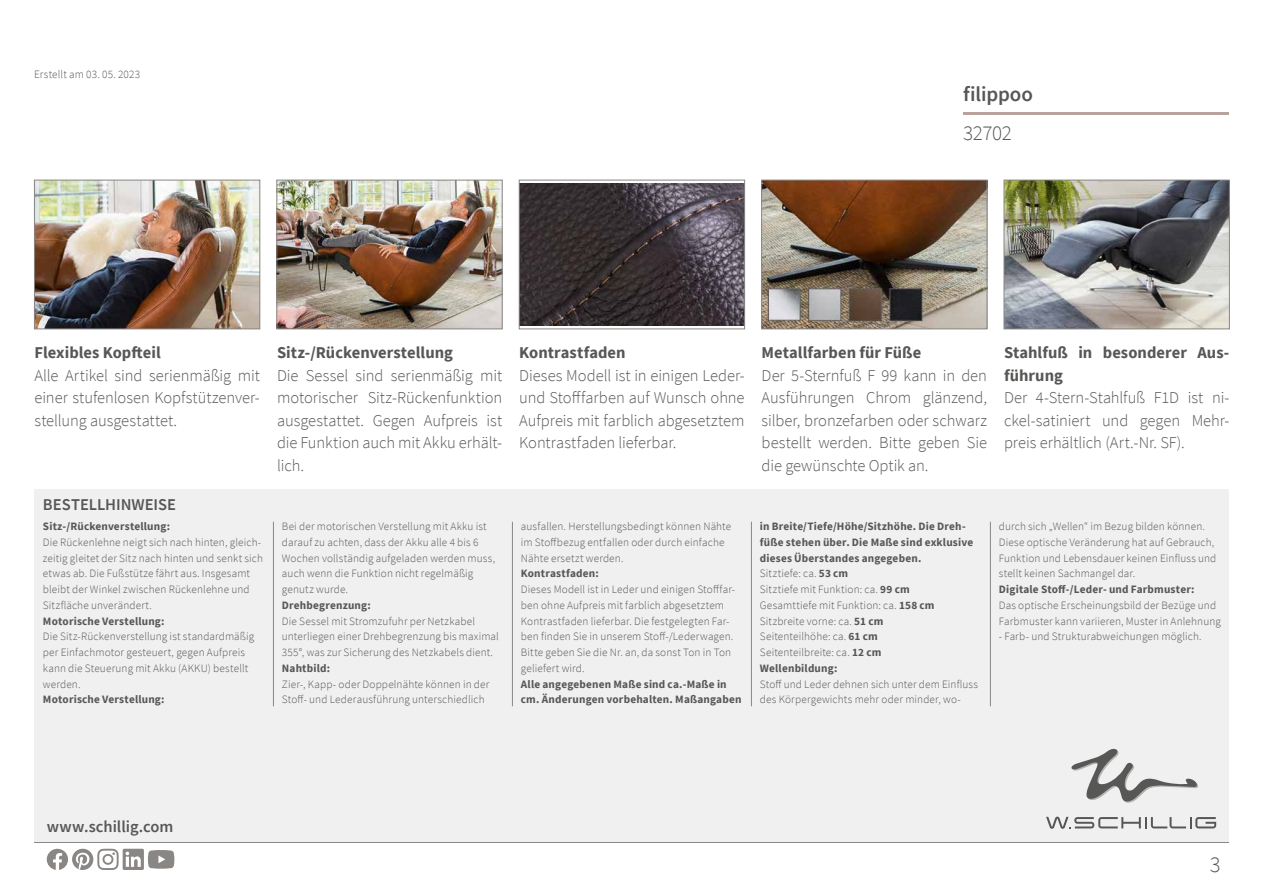
<style>
.page{position:relative;width:1263px;height:893px;background:#fff}
.page>*{position:absolute;margin:0;border:0;box-sizing:border-box;transform-origin:0 0}
.t1{font:300 22.5px "Source Sans Pro";color:#575756}
.t2{font:600 21px "Source Sans Pro";letter-spacing:-.005em;color:#575756}
.t3{font:300 21px "Source Sans Pro";letter-spacing:-.015em;color:#575756}
.t4{font:300 16.5px/22.5px "Source Sans Pro";letter-spacing:-.005em;color:#575756;text-align:justify}
.t5{font:700 16.5px/22.5px "Source Sans Pro";letter-spacing:.005em;color:#575756}
.t6{font:600 16.5px "Source Sans Pro";color:#575756}
.t7{font:300 11.25px/15.8px "Source Sans Pro";letter-spacing:.01em;color:#575756}
.t8{font:700 11.25px/15.8px "Source Sans Pro";letter-spacing:.015em;color:#575756}
.s1{font-weight:300}
</style>
<div class="page">
<hr style="left:34px;top:842px;width:1195px;height:1px;background:#898684">
<hr style="left:963px;top:113px;width:266px;height:2px;background:#b8a29b">
<div style="left:34px;top:489px;width:1195px;height:353px;background:#f0f0f1"></div>
<hr style="left:273px;top:522px;width:1px;height:184px;background:#898684">
<hr style="left:512px;top:522px;width:1px;height:184px;background:#898684">
<hr style="left:751px;top:522px;width:1px;height:184px;background:#898684">
<hr style="left:990px;top:522px;width:1px;height:184px;background:#898684">
<img style="left:36px;top:182px;width:222px;height:145px">
<div style="left:34px;top:180px;width:226px;height:149px;border:1px solid #898684"></div>
<img style="left:278px;top:182px;width:223px;height:145px">
<div style="left:276px;top:180px;width:227px;height:149px;border:1px solid #898684"></div>
<img style="left:521px;top:183px;width:222px;height:143px">
<div style="left:519px;top:180px;width:226px;height:149px;border:1px solid #898684"></div>
<img style="left:763px;top:182px;width:222px;height:145px">
<div style="left:761px;top:180px;width:226px;height:149px;border:1px solid #898684"></div>
<img style="left:1005px;top:182px;width:223px;height:145px">
<div style="left:1003px;top:180px;width:227px;height:149px;border:1px solid #898684"></div>
<svg style="left:47px;top:849px;width:127px;height:21px"></svg>
<svg style="left:1071px;top:749px;width:127px;height:54px"></svg>
<svg style="left:1046px;top:817px;width:170px;height:12px"></svg>
<p class="t7" style="left:34px;top:66px;width:108px">Erstellt am 03. 05. 2023</p>
<h2 class="t2" style="left:963px;top:80px;width:71px">filippoo</h2>
<h2 class="t3" style="left:963px;top:120px;width:50px">32702</h2>
<h3 class="t5" style="left:34px;top:341px;width:128px">Flexibles Kopfteil</h3>
<h3 class="t4" style="left:34px;top:364px;width:227px">Alle Artikel sind serienmäßig mit einer stufenlosen Kopfstützenver&shy;stellung ausgestattet.</h3>
<h3 class="t6" style="left:43px;top:494px;width:135px">BESTELLHINWEISE</h3>
<p class="t8" style="left:43px;top:518px;width:129px">Sitz-/Rückenverstellung:</p>
<p class="t7" style="left:43px;top:534px;width:222px">Die Rückenlehne neigt sich nach hinten, gleich&shy;zeitig gleitet der Sitz nach hinten und senkt sich etwas ab. Die Fußstütze fährt aus. Insgesamt bleibt der Winkel zwischen Rückenlehne und Sitzfläche unverändert.</p>
<p class="t8" style="left:43px;top:613px;width:123px">Motorische Verstellung:</p>
<p class="t7" style="left:43px;top:629px;width:213px">Die Sitz-Rückenverstellung ist standardmäßig per Einfachmotor gesteuert, gegen Aufpreis kann die Steuerung mit Akku (AKKU) bestellt werden.</p>
<p class="t8" style="left:43px;top:692px;width:123px">Motorische Verstellung:</p>
<h3 class="t5" style="left:277px;top:341px;width:177px">Sitz-/Rückenverstellung</h3>
<h3 class="t4" style="left:277px;top:364px;width:227px">Die Sessel sind serienmäßig mit motorischer Sitz-Rückenfunktion ausgestattet. Gegen Aufpreis ist die Funktion auch mit Akku erhält&shy;lich.</h3>
<p class="t7" style="left:282px;top:519px;width:215px">Bei der motorischen Verstellung mit Akku ist darauf zu achten, dass der Akku alle 4 bis 6<br>Wochen vollständig aufgeladen werden muss, auch wenn die Funktion nicht regelmäßig genutz wurde.</p>
<p class="t8" style="left:282px;top:597px;width:90px">Drehbegrenzung:</p>
<p class="t7" style="left:282px;top:613px;width:218px">Die Sessel mit Stromzufuhr per Netzkabel unterliegen einer Drehbegrenzung bis maximal<br>355°, was zur Sicherung des Netzkabels dient.</p>
<p class="t8" style="left:282px;top:660px;width:50px">Nahtbild:</p>
<p class="t7" style="left:282px;top:676px;width:209px">Zier-, Kapp- oder Doppelnähte können in der<br>Stoff- und Lederausführung unterschiedlich</p>
<h3 class="t5" style="left:519px;top:341px;width:108px">Kontrastfaden</h3>
<h3 class="t4" style="left:519px;top:364px;width:227px">Dieses Modell ist in einigen Leder&shy;und Stofffarben auf Wunsch ohne Aufpreis mit farblich abgesetztem Kontrastfaden lieferbar.</h3>
<h3 class="t5" style="left:762px;top:341px;width:161px">Metallfarben für Füße</h3>
<h3 class="t4" style="left:762px;top:364px;width:227px">Der 5-Sternfuß F 99 kann in den Ausführungen Chrom glänzend, silber, bronzefarben oder schwarz bestellt werden. Bitte geben Sie die gewünschte Optik an.</h3>
<h3 class="t5" style="left:1004px;top:341px;width:227px">Stahlfuß in besonderer Aus&shy;führung</h3>
<h3 class="t4" style="left:1004px;top:387px;width:227px">Der 4-Stern-Stahlfuß F1D ist ni&shy;ckel-satiniert und gegen Mehr&shy;preis erhältlich (Art.-Nr. SF).</h3>
<p class="t7" style="left:521px;top:519px;width:212px">ausfallen. Herstellungsbedingt können Nähte im Stoffbezug entfallen oder durch einfache<br>Nähte ersetzt werden.</p>
<p class="t8" style="left:521px;top:566px;width:79px">Kontrastfaden:</p>
<p class="t7" style="left:521px;top:582px;width:216px">Dieses Modell ist in Leder und einigen Stofffar&shy;ben ohne Aufpreis mit farblich abgesetztem Kontrastfaden lieferbar. Die festgelegten Far&shy;ben finden Sie in unserem Stoff-/Lederwagen.<br>Bitte geben Sie die Nr. an, da sonst Ton in Ton geliefert wird.</p>
<p class="t8" style="left:521px;top:676px;width:222px">Alle angegebenen Maße sind ca.-Maße in cm. Änderungen vorbehalten. Maßangaben</p>
<p class="t8" style="left:760px;top:518px;width:215px">in Breite/Tiefe/Höhe/Sitzhöhe. Die Dreh&shy;füße stehen über. Die Maße sind exklusive dieses Überstandes angegeben.<br><span class="s1">Sitztiefe: ca.</span> 53 cm<br><span class="s1">Sitztiefe mit Funktion: ca.</span> 99 cm<br><span class="s1">Gesamttiefe mit Funktion: ca.</span> 158 cm<br><span class="s1">Sitzbreite vorne: ca.</span> 51 cm<br><span class="s1">Seitenteilhöhe: ca.</span> 61 cm<br><span class="s1">Seitenteilbreite: ca.</span> 12 cm<br>Wellenbildung:</p>
<p class="t7" style="left:760px;top:676px;width:219px">Stoff und Leder dehnen sich unter dem Einfluss des Körpergewichts mehr oder minder, wo-</p>
<p class="t7" style="left:999px;top:519px;width:219px">durch sich „Wellen“ im Bezug bilden können.<br>Diese optische Veränderung hat auf Gebrauch, Funktion und Lebensdauer keinen Einfluss und stellt keinen Sachmangel dar.</p>
<p class="t8" style="left:999px;top:581px;width:197px">Digitale Stoff-/Leder- und Farbmuster:</p>
<p class="t7" style="left:999px;top:597px;width:223px">Das optische Erscheinungsbild der Bezüge und<br>Farbmuster kann variieren, Muster in Anlehnung</p>
<p class="t7" style="left:999px;top:629px;width:204px">- Farb- und Strukturabweichungen möglich.</p>
<h3 class="t6" style="left:47px;top:816px;width:128px">www.schillig.com</h3>
<h1 class="t1" style="left:1210px;top:850px;width:12px">3</h1>
</div>
